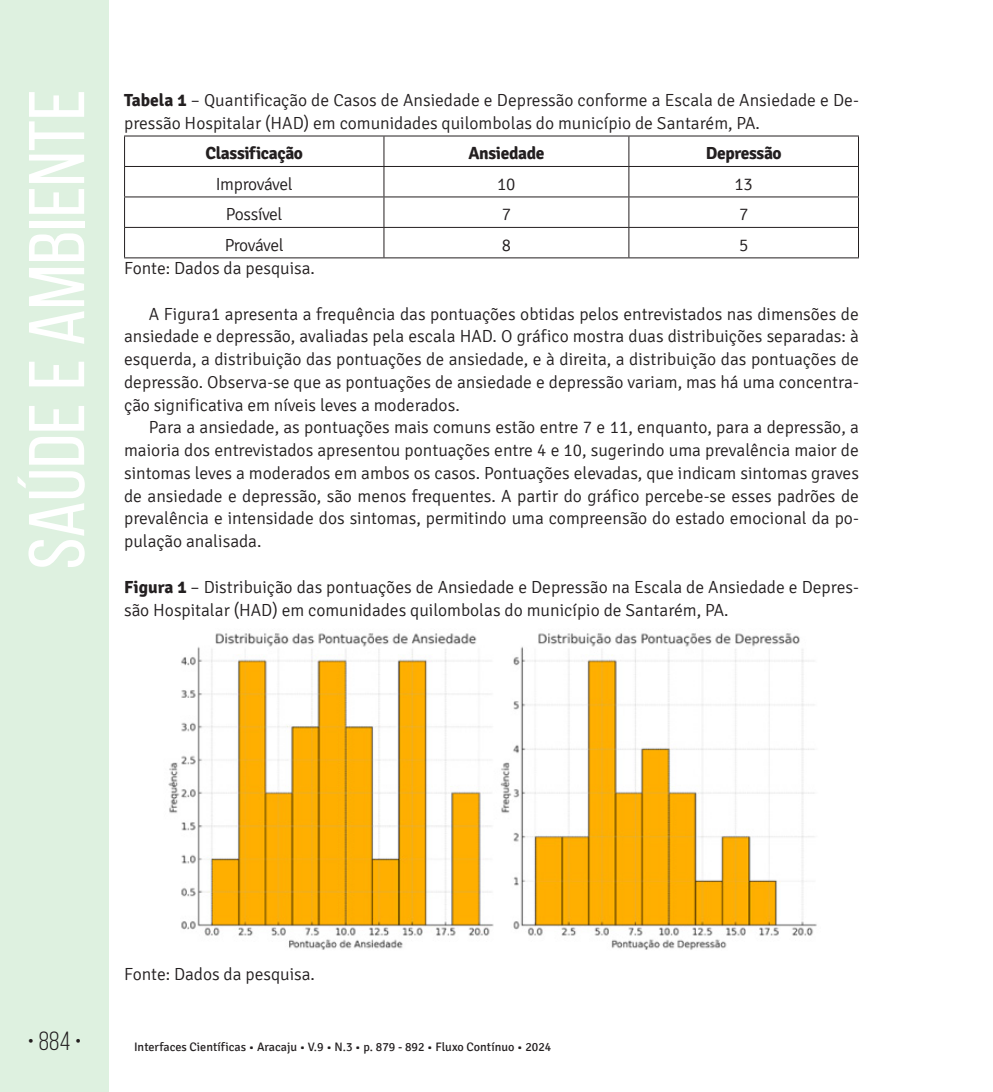
<style>
.page{position:relative;width:993px;height:1092px;background:#fff}
.page>*{position:absolute;margin:0;border:0;box-sizing:border-box;transform-origin:0 0}
.t1{font:78.75px "Bebas Neue";color:#fff;scale:1.09 1}
.t2{font:26.25px "Bebas Neue";color:#231f20}
.TEXTO{font:300 17.5px/22.8px "Signika";color:#231f20}
.Texto_Tabela{font:300 17.5px "Signika";letter-spacing:-.02em;color:#231f20}
.Texto_Tabela-2{font:700 17.5px "Signika";letter-spacing:-.02em;color:#231f20}
.t3{font:12.25px "Signika";color:#231f20}
.s1{font-weight:700}
</style>
<div class="page">
<div style="left:0;top:0;width:109px;height:1091px;background:#def1e0"></div>
<hr style="left:124px;top:135px;width:260px;height:1px;background:#231f20">
<hr style="left:124px;top:136px;width:1px;height:30px;background:#231f20">
<hr style="left:384px;top:135px;width:244px;height:1px;background:#231f20">
<hr style="left:383px;top:136px;width:1px;height:30px;background:#231f20">
<hr style="left:628px;top:135px;width:230px;height:1px;background:#231f20">
<hr style="left:628px;top:136px;width:1px;height:30px;background:#231f20">
<hr style="left:857px;top:136px;width:1px;height:30px;background:#231f20">
<hr style="left:124px;top:166px;width:260px;height:1px;background:#231f20">
<svg style="left:124px;top:167px;width:1px;height:29px"></svg>
<hr style="left:384px;top:166px;width:244px;height:1px;background:#231f20">
<svg style="left:383px;top:167px;width:1px;height:29px"></svg>
<hr style="left:628px;top:166px;width:230px;height:1px;background:#231f20">
<svg style="left:628px;top:167px;width:1px;height:29px"></svg>
<hr style="left:124px;top:196px;width:260px;height:1px;background:#231f20">
<hr style="left:124px;top:197px;width:1px;height:30px;background:#231f20">
<hr style="left:384px;top:196px;width:244px;height:1px;background:#231f20">
<hr style="left:383px;top:197px;width:1px;height:30px;background:#231f20">
<hr style="left:628px;top:196px;width:230px;height:1px;background:#231f20">
<hr style="left:628px;top:197px;width:1px;height:30px;background:#231f20">
<hr style="left:857px;top:197px;width:1px;height:30px;background:#231f20">
<hr style="left:124px;top:227px;width:260px;height:1px;background:#231f20">
<svg style="left:124px;top:228px;width:1px;height:29px"></svg>
<hr style="left:384px;top:227px;width:244px;height:1px;background:#231f20">
<svg style="left:383px;top:228px;width:1px;height:29px"></svg>
<hr style="left:628px;top:227px;width:230px;height:1px;background:#231f20">
<svg style="left:628px;top:228px;width:1px;height:29px"></svg>
<hr style="left:124px;top:257px;width:260px;height:1px;background:#231f20">
<hr style="left:384px;top:257px;width:244px;height:1px;background:#231f20">
<hr style="left:628px;top:257px;width:230px;height:1px;background:#231f20">
<img style="left:168px;top:633px;width:649px;height:317px">
<h1 class="t1" style="left:14px;top:569px;width:442px;rotate:-90deg">Saúde e Ambiente</h1>
<p class="TEXTO" style="left:124px;top:89px;width:736px"><span class="s1">Tabela 1</span> – Quantificação de Casos de Ansiedade e Depressão conforme a Escala de Ansiedade e De&shy;pressão Hospitalar (HAD) em comunidades quilombolas do município de Santarém, PA.</p>
<p class="Texto_Tabela-2" style="left:205px;top:143px;width:99px">Classificação</p>
<p class="Texto_Tabela-2" style="left:468px;top:143px;width:78px">Ansiedade</p>
<p class="Texto_Tabela-2" style="left:705px;top:143px;width:77px">Depressão</p>
<p class="Texto_Tabela" style="left:216px;top:174px;width:78px">Improvável</p>
<p class="Texto_Tabela" style="left:497px;top:174px;width:20px">10</p>
<p class="Texto_Tabela" style="left:734px;top:174px;width:20px">13</p>
<p class="Texto_Tabela" style="left:226px;top:205px;width:58px">Possível</p>
<p class="Texto_Tabela" style="left:501px;top:205px;width:11px">7</p>
<p class="Texto_Tabela" style="left:738px;top:205px;width:11px">7</p>
<p class="Texto_Tabela" style="left:224px;top:235px;width:61px">Provável</p>
<p class="Texto_Tabela" style="left:501px;top:235px;width:11px">8</p>
<p class="Texto_Tabela" style="left:738px;top:235px;width:11px">5</p>
<p class="TEXTO" style="left:124px;top:257px;width:192px">Fonte: Dados da pesquisa.</p>
<p class="TEXTO" style="left:124px;top:302px;width:736px;text-align:justify;text-indent:25px">A Figura1 apresenta a frequência das pontuações obtidas pelos entrevistados nas dimensões de ansiedade e depressão, avaliadas pela escala HAD. O gráfico mostra duas distribuições separadas: à esquerda, a distribuição das pontuações de ansiedade, e à direita, a distribuição das pontuações de depressão. Observa-se que as pontuações de ansiedade e depressão variam, mas há uma concentra&shy;ção significativa em níveis leves a moderados.</p>
<p class="TEXTO" style="left:124px;top:416px;width:736px;text-align:justify;text-indent:25px">Para a ansiedade, as pontuações mais comuns estão entre 7 e 11, enquanto, para a depressão, a maioria dos entrevistados apresentou pontuações entre 4 e 10, sugerindo uma prevalência maior de sintomas leves a moderados em ambos os casos. Pontuações elevadas, que indicam sintomas graves de ansiedade e depressão, são menos frequentes. A partir do gráfico percebe-se esses padrões de prevalência e intensidade dos sintomas, permitindo uma compreensão do estado emocional da po&shy;pulação analisada.</p>
<p class="TEXTO" style="left:124px;top:575px;width:736px"><span class="s1">Figura 1</span> – Distribuição das pontuações de Ansiedade e Depressão na Escala de Ansiedade e Depres&shy;são Hospitalar (HAD) em comunidades quilombolas do município de Santarém, PA.</p>
<p class="TEXTO" style="left:124px;top:962px;width:192px">Fonte: Dados da pesquisa.</p>
<h2 class="t2" style="left:27px;top:1026px;width:56px">• 884 •</h2>
<p class="t3" style="left:134px;top:1040px;width:418px">Interfaces Científicas • Aracaju • V.9 • N.3 • p. 879 - 892 • Fluxo Contínuo • 2024</p>
</div>
